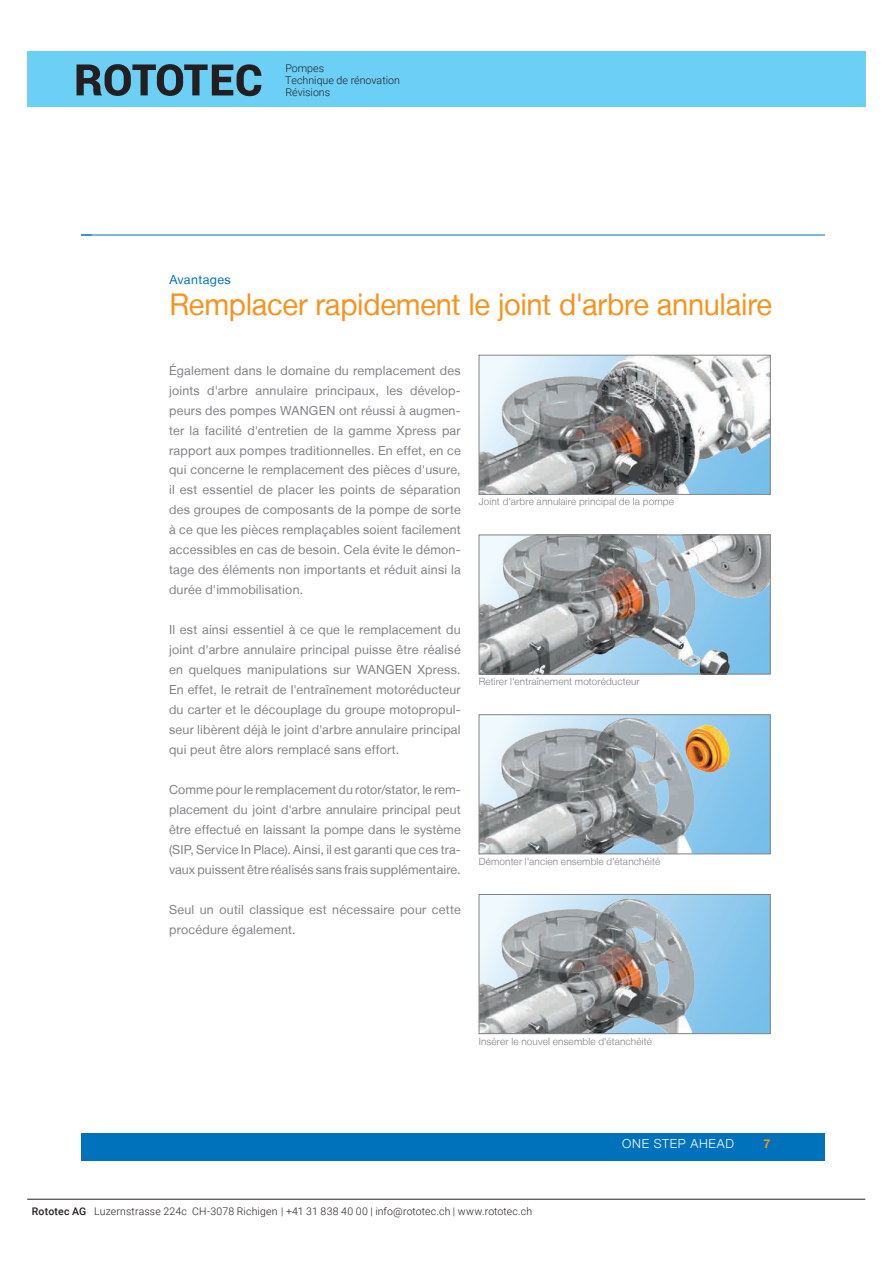
<style>
.page{position:relative;width:893px;height:1263px;background:#fff}
.page>*{position:absolute;margin:0;border:0;box-sizing:border-box;transform-origin:0 0}
.t1{font:30px "Helvetica Neue LT";letter-spacing:-.01em;color:#f7931d}
.t2{font:12.45px/20px "Helvetica Neue LT";letter-spacing:.015em;color:#808285;text-align:justify}
.t3{font:300 12.45px "Helvetica Neue LT";letter-spacing:.055em;color:#fff}
.t4{font:12.45px "Helvetica Neue LT";letter-spacing:.03em;color:#0072bc}
.t5{font:700 12.45px "Helvetica Neue LT";color:#f7931d}
.t6{font:300 10.65px/11.9px "Roboto";color:#231f20}
.t7{font:300 10.5px "Roboto";letter-spacing:.015em;color:#231f20}
.t8{font:300 10.05px "Helvetica Neue LT";letter-spacing:.015em;color:#808285}
.s1{font-weight:500}
</style>
<div class="page">
<hr style="left:27px;top:1199px;width:838px;height:1px;background:#231f20">
<div style="left:27px;top:51px;width:838px;height:55px;background:#6bcff6"></div>
<svg style="left:77px;top:64px;width:184px;height:32px"></svg>
<hr style="left:81px;top:235px;width:743px;height:1px;background:#0072bc">
<div style="left:81px;top:1133px;width:743px;height:28px;background:#0072bc"></div>
<img style="left:481px;top:357px;width:288px;height:136px">
<div style="left:479px;top:355px;width:292px;height:140px;border:1px solid #808285"></div>
<img style="left:481px;top:896px;width:288px;height:136px">
<div style="left:479px;top:894px;width:292px;height:140px;border:1px solid #808285"></div>
<img style="left:481px;top:537px;width:288px;height:135px">
<div style="left:479px;top:535px;width:292px;height:139px;border:1px solid #808285"></div>
<img style="left:481px;top:716px;width:288px;height:136px">
<div style="left:479px;top:714px;width:292px;height:140px;border:1px solid #808285"></div>
<p class="t6" style="left:285px;top:62px;width:116px">Pompes<br>Technique de rénovation<br>Révisions</p>
<p class="t4" style="left:169px;top:272px;width:63px">Avantages</p>
<h1 class="t1" style="left:169px;top:286px;width:604px">Remplacer rapidement le joint d'arbre annulaire</h1>
<p class="t2" style="left:169px;top:360px;width:293px">Également dans le domaine du remplacement des joints d'arbre annulaire principaux, les dévelop&shy;peurs des pompes WANGEN ont réussi à augmen&shy;ter la facilité d'entretien de la gamme Xpress par rapport aux pompes traditionnelles. En effet, en ce qui concerne le remplacement des pièces d'usure, il est essentiel de placer les points de séparation des groupes de composants de la pompe de sorte à ce que les pièces remplaçables soient facilement accessibles en cas de besoin. Cela évite le démon&shy;tage des éléments non importants et réduit ainsi la durée d'immobilisation.</p>
<p class="t2" style="left:169px;top:620px;width:293px">Il est ainsi essentiel à ce que le remplacement du joint d'arbre annulaire principal puisse être réalisé en quelques manipulations sur WANGEN Xpress.<br>En effet, le retrait de l'entraînement motoréducteur du carter et le découplage du groupe motopropul&shy;seur libèrent déjà le joint d'arbre annulaire principal qui peut être alors remplacé sans effort.</p>
<p class="t2" style="left:169px;top:779px;width:293px">Comme pour le remplacement du rotor/stator, le rem&shy;placement du joint d'arbre annulaire principal peut être effectué en laissant la pompe dans le système (SIP, Service In Place). Ainsi, il est garanti que ces tra&shy;vaux puissent être réalisés sans frais supplémentaire.</p>
<p class="t2" style="left:169px;top:899px;width:293px">Seul un outil classique est nécessaire pour cette procédure également.</p>
<p class="t8" style="left:479px;top:496px;width:197px">Joint d'arbre annulaire principal de la pompe</p>
<p class="t8" style="left:479px;top:675px;width:163px">Retirer l'entraînement motoréducteur</p>
<p class="t8" style="left:479px;top:855px;width:183px">Démonter l'ancien ensemble d'étanchéité</p>
<p class="t8" style="left:479px;top:1035px;width:175px">Insérer le nouvel ensemble d'étanchéité</p>
<p class="t3" style="left:622px;top:1136px;width:113px">ONE STEP AHEAD</p>
<p class="t5" style="left:764px;top:1136px;width:8px">7</p>
<p class="t7" style="left:32px;top:1204px;width:502px"><span class="s1">Rototec AG</span> Luzernstrasse 224c CH-3078 Richigen | +41 31 838 40 00 | info@rototec.ch | www.rototec.ch</p>
</div>
